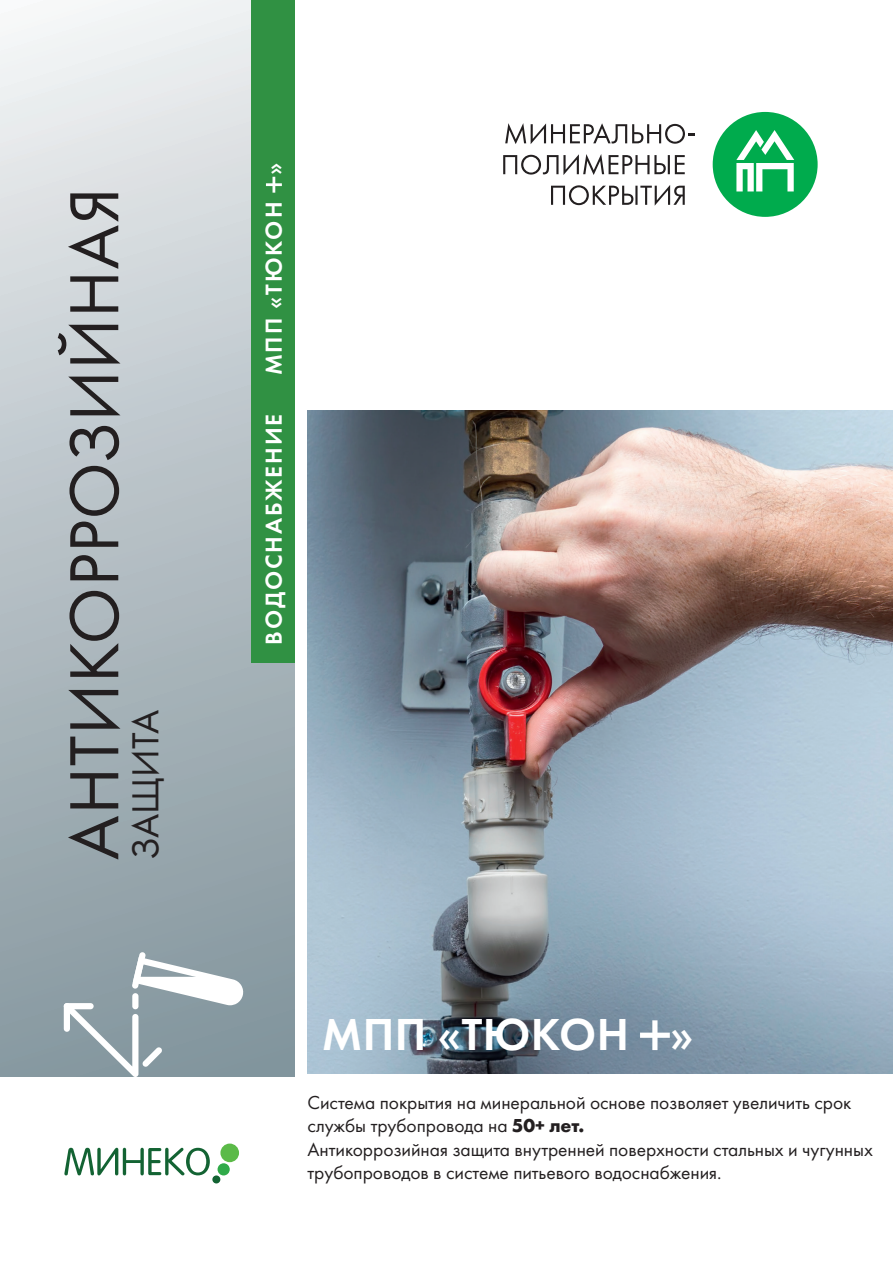
<style>
.page{position:relative;width:893px;height:1263px;background:#fff}
.page>*{position:absolute;margin:0;border:0;box-sizing:border-box;transform-origin:0 0}
.t1{font:72px "Futura PT";letter-spacing:.01em;color:#231f20}
.t2{font:600 46.5px "Futura PT";letter-spacing:.01em;color:#fff}
.t3{font:39px "Futura PT";letter-spacing:.01em;color:#231f20}
.t4{font:600 24px "Futura PT";letter-spacing:.08em;color:#fff}
.t5{font:19.5px/23.4px "Futura PT";letter-spacing:-.005em;color:#231f20}
.s1{font-weight:700}
</style>
<div class="page">
<img style="left:308px;top:410px;width:585px;height:664px">
<div style="left:0;top:0;width:295px;height:1077px;background:linear-gradient(to bottom,#eff1f2,#7f929a)"></div>
<svg style="left:505px;top:123px;width:189px;height:21px"></svg>
<svg style="left:503px;top:154px;width:182px;height:21px"></svg>
<svg style="left:551px;top:185px;width:134px;height:21px"></svg>
<div style="left:713px;top:112px;width:105px;height:105px;background:#00ab4d;border-radius:50%"></div>
<svg style="left:736px;top:130px;width:58px;height:61px"></svg>
<svg style="left:64px;top:952px;width:179px;height:125px"></svg>
<svg style="left:64px;top:1148px;width:146px;height:27px"></svg>
<div style="left:220px;top:1143px;width:19px;height:19px;background:#5bba48;border-radius:50%"></div>
<div style="left:218px;top:1163px;width:12px;height:12px;background:#30aa49;border-radius:50%"></div>
<div style="left:212px;top:1175px;width:8px;height:8px;background:#136333;border-radius:50%"></div>
<svg style="left:640px;top:1020px;width:30px;height:30px"></svg>
<div style="left:251px;top:0;width:44px;height:662px;background:#309143"></div>
<svg style="left:266px;top:177px;width:16px;height:16px"></svg>
<h1 class="t1" style="left:52px;top:860px;width:674px;rotate:-90deg">АНТИКОРРОЗИЙНАЯ</h1>
<h3 class="t3" style="left:122px;top:860px;width:152px;rotate:-90deg">ЗАЩИТА</h3>
<p class="t4" style="left:259px;top:375px;width:214px;rotate:-90deg">МПП «ТЮКОН »</p>
<p class="t4" style="left:259px;top:645px;width:233px;rotate:-90deg">ВОДОСНАБЖЕНИЕ</p>
<h2 class="t2" style="left:322px;top:1005px;width:373px">МПП «ТЮКОН »</h2>
<p class="t5" style="left:308px;top:1091px;width:567px">Система покрытия на минеральной основе позволяет увеличить срок службы трубопровода на <span class="s1">50+ лет.<br></span>Антикоррозийная защита внутренней поверхности стальных и чугунных трубопроводов в системе питьевого водоснабжения.</p>
</div>
